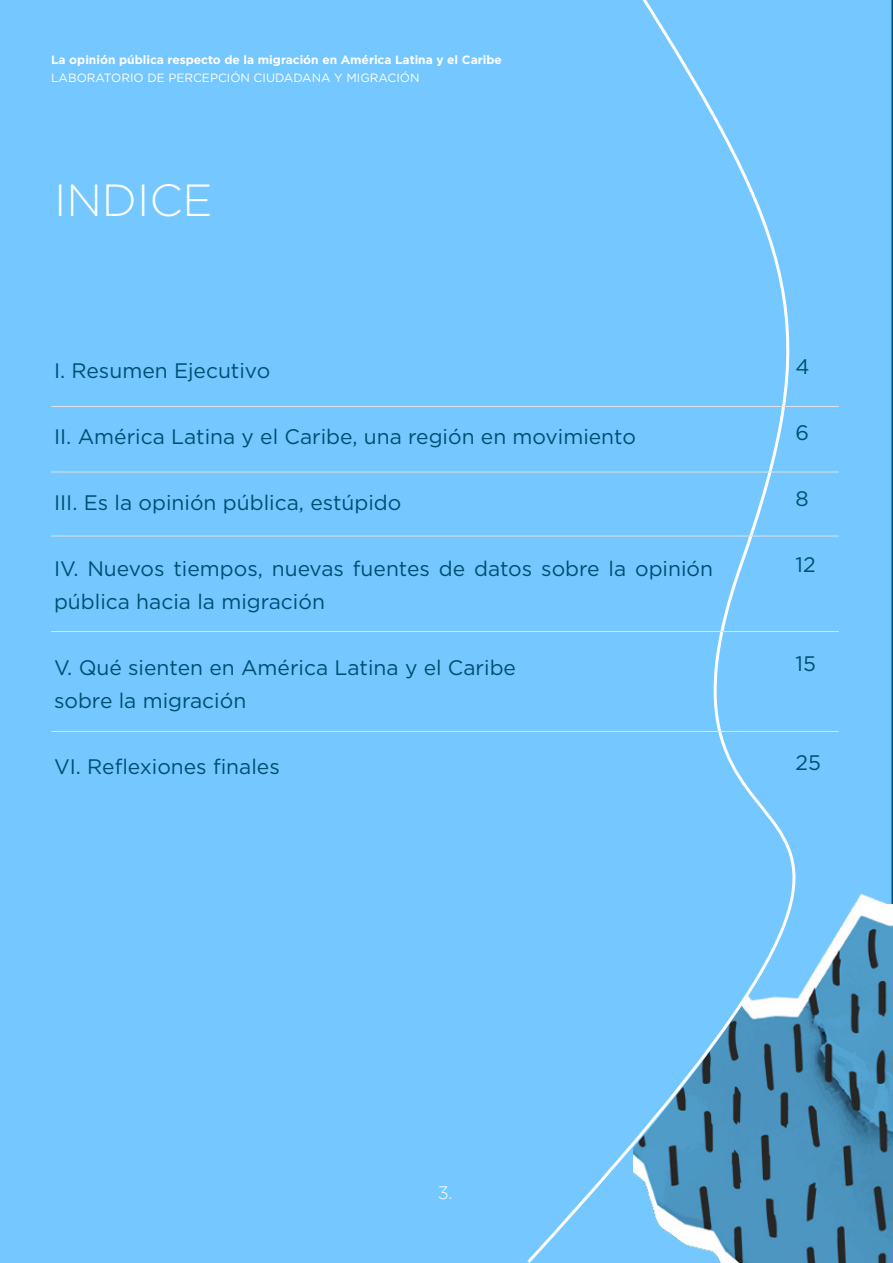
<style>
.page{position:relative;width:893px;height:1263px;background:#fff}
.page>*{position:absolute;margin:0;border:0;box-sizing:border-box;transform-origin:0 0}
.t1{font:300 45px "Gotham";color:#fff}
.Cuerpo_de_texto{font:21px/33px "Gotham";color:#004e71}
.t2{font:300 18px "Gotham";color:#fff}
.t3{font:700 12px "Gotham";color:#fff}
.t4{font:12px "Gotham";color:#fff}
</style>
<div class="page">
<div style="left:0;top:0;width:524px;height:1263px;background:#74c8ff"></div>
<svg style="left:524px;top:0;width:369px;height:1263px;background:#70c0f4"></svg>
<hr style="left:51px;top:731px;width:788px;height:1px;background:#e1e2e4">
<hr style="left:51px;top:631px;width:788px;height:1px;background:#e1e2e4">
<hr style="left:51px;top:536px;width:788px;height:1px;background:#e1e2e4">
<hr style="left:51px;top:472px;width:788px;height:1px;background:#e1e2e4">
<hr style="left:51px;top:406px;width:788px;height:1px;background:#e1e2e4">
<p class="t3" style="left:51px;top:51px;width:452px">La opinión pública respecto de la migración en América Latina y el Caribe</p>
<p class="t4" style="left:51px;top:70px;width:370px">LABORATORIO DE PERCEPCIÓN CIUDADANA Y MIGRACIÓN</p>
<p class="t1" style="left:54px;top:172px;width:160px">INDICE</p>
<p class="Cuerpo_de_texto" style="left:54px;top:353px;width:218px">I. Resumen Ejecutivo</p>
<p class="Cuerpo_de_texto" style="left:795px;top:350px;width:16px">4</p>
<p class="Cuerpo_de_texto" style="left:54px;top:419px;width:583px">II. América Latina y el Caribe, una región en movimiento</p>
<p class="Cuerpo_de_texto" style="left:795px;top:416px;width:15px">6</p>
<p class="Cuerpo_de_texto" style="left:54px;top:485px;width:349px">III. Es la opinión pública, estúpido</p>
<p class="Cuerpo_de_texto" style="left:795px;top:482px;width:15px">8</p>
<p class="Cuerpo_de_texto" style="left:54px;top:551px;width:661px">IV. Nuevos tiempos, nuevas fuentes de datos sobre la opinión pública hacia la migración</p>
<p class="Cuerpo_de_texto" style="left:795px;top:548px;width:22px">12</p>
<p class="Cuerpo_de_texto" style="left:54px;top:650px;width:463px">V. Qué sienten en América Latina y el Caribe</p>
<p class="Cuerpo_de_texto" style="left:54px;top:683px;width:194px">sobre la migración</p>
<p class="Cuerpo_de_texto" style="left:795px;top:647px;width:22px">15</p>
<p class="Cuerpo_de_texto" style="left:54px;top:749px;width:227px">VI. Reflexiones finales</p>
<p class="Cuerpo_de_texto" style="left:795px;top:746px;width:27px">25</p>
<p class="t2" style="left:438px;top:1181px;width:17px">3.</p>
</div>
